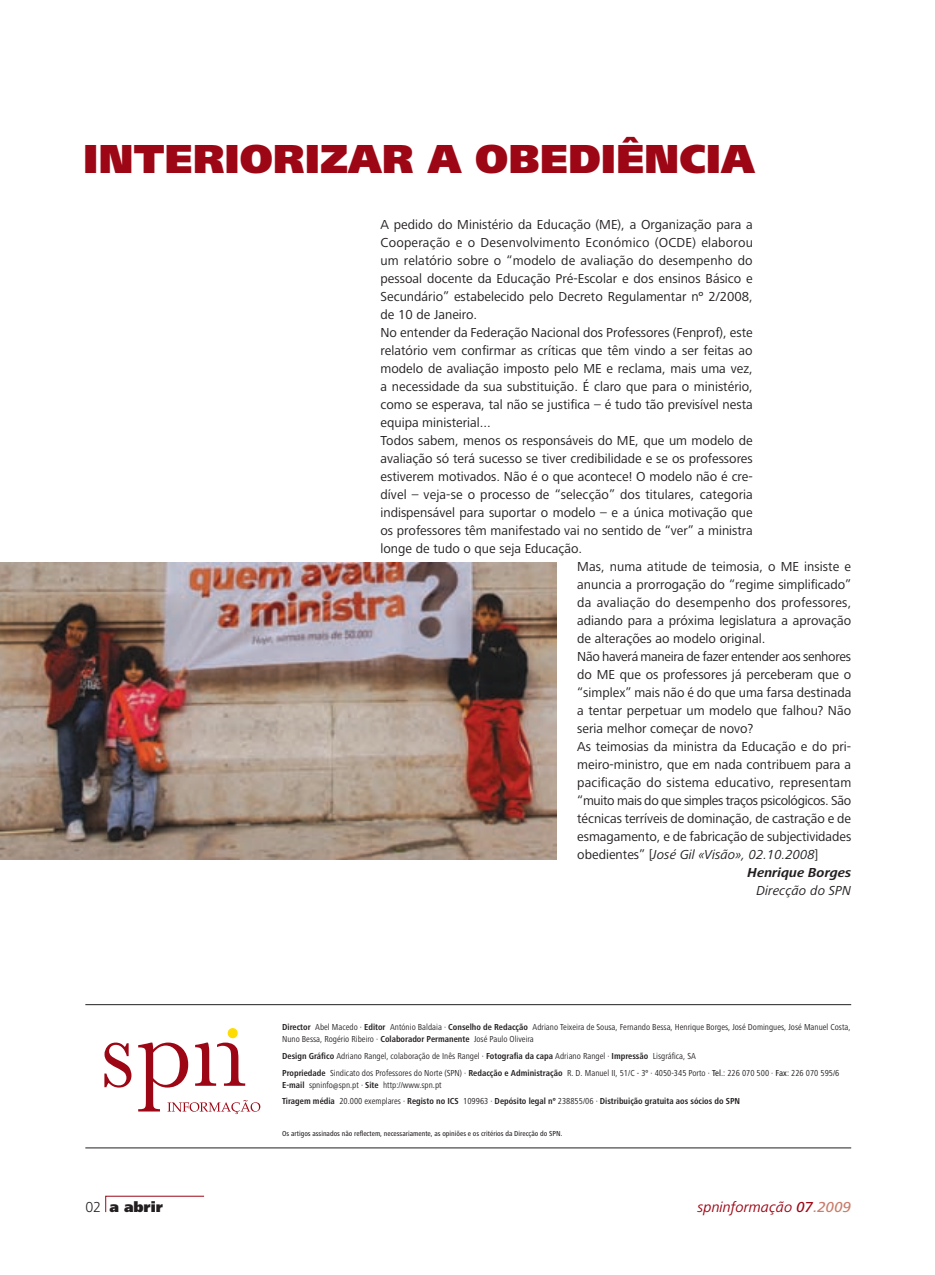
<style>
.page{position:relative;width:935px;height:1275px;background:#fff}
.page>*{position:absolute;margin:0;border:0;box-sizing:border-box;transform-origin:0 0}
.t1{font:900 42px "Frutiger Next LT";color:#9d0715}
.t2{font:italic 15px "Frutiger Next LT";color:#9d0715}
.t3{font:900 15px "Frutiger Next LT";color:#231f20}
.t4{font:13.5px "Frutiger Next LT";color:#231f20}
.t5{font:italic 13.5px "Frutiger Next LT";color:#231f20}
.t6{font:13.5px "Frutiger Next LT";letter-spacing:-.02em;color:#231f20}
.t7{font:13.5px "Frutiger Next LT";letter-spacing:-.025em;color:#231f20}
.t8{font:italic 700 13.5px "Frutiger Next LT";color:#231f20}
.t9{font:condensed 9px/12.3px "Frutiger Next LT";color:#231f20}
.t10{font:700 condensed 9px/16.6px "Frutiger Next LT";color:#231f20}
.t11{font:500 condensed 7.5px "Frutiger Next LT";color:#231f20}
.s1{font-style:normal}
.s2{font-weight:300}
.s3{font-weight:700}
.s4{font-weight:500}
.s5{font-weight:400}
.s6{font-weight:500;color:#cb7c6a}
</style>
<div class="page">
<svg style="left:105px;top:1195px;width:100px;height:18px"></svg>
<hr style="left:85px;top:1004px;width:766px;height:1px;background:#231f20">
<hr style="left:85px;top:1148px;width:766px;height:1px;background:#231f20">
<svg style="left:104px;top:1043px;width:27px;height:45px"></svg>
<svg style="left:138px;top:1028px;width:122px;height:86px"></svg>
<img style="left:0;top:562px;width:556px;height:297px">
<p class="t1" style="left:83px;top:135px;width:673px">INTERIORIZAR A OBEDIÊNCIA</p>
<p class="t4" style="left:380px;top:217px;width:374px">A pedido do Ministério da Educação (ME), a Organização para a</p>
<p class="t4" style="left:380px;top:235px;width:374px">Cooperação e o Desenvolvimento Económico (OCDE) elaborou</p>
<p class="t4" style="left:380px;top:253px;width:373px">um relatório sobre o “modelo de avaliação do desempenho do</p>
<p class="t4" style="left:380px;top:271px;width:374px">pessoal docente da Educação Pré-Escolar e dos ensinos Básico e</p>
<p class="t4" style="left:380px;top:289px;width:374px">Secundário” estabelecido pelo Decreto Regulamentar nº 2/2008,</p>
<p class="t4" style="left:380px;top:307px;width:98px">de 10 de Janeiro.</p>
<p class="t4" style="left:380px;top:325px;width:374px">No entender da Federação Nacional dos Professores (Fenprof), este</p>
<p class="t4" style="left:380px;top:343px;width:373px">relatório vem confirmar as críticas que têm vindo a ser feitas ao</p>
<p class="t4" style="left:380px;top:361px;width:374px">modelo de avaliação imposto pelo ME e reclama, mais uma vez,</p>
<p class="t4" style="left:380px;top:379px;width:374px">a necessidade da sua substituição. É claro que para o ministério,</p>
<p class="t4" style="left:380px;top:397px;width:374px">como se esperava, tal não se justifica – é tudo tão previsível nesta</p>
<p class="t4" style="left:380px;top:415px;width:112px">equipa ministerial...</p>
<p class="t4" style="left:380px;top:433px;width:374px">Todos sabem, menos os responsáveis do ME, que um modelo de</p>
<p class="t4" style="left:380px;top:451px;width:374px">avaliação só terá sucesso se tiver credibilidade e se os professores</p>
<p class="t4" style="left:380px;top:469px;width:374px">estiverem motivados. Não é o que acontece! O modelo não é cre-</p>
<p class="t4" style="left:380px;top:487px;width:374px">dível – veja-se o processo de “selecção” dos titulares, categoria</p>
<p class="t4" style="left:380px;top:505px;width:374px">indispensável para suportar o modelo – e a única motivação que</p>
<p class="t4" style="left:380px;top:523px;width:374px">os professores têm manifestado vai no sentido de “ver” a ministra</p>
<p class="t4" style="left:380px;top:541px;width:203px">longe de tudo o que seja Educação.</p>
<p class="t4" style="left:577px;top:559px;width:275px">Mas, numa atitude de teimosia, o ME insiste e</p>
<p class="t4" style="left:577px;top:577px;width:275px">anuncia a prorrogação do “regime simplificado”</p>
<p class="t4" style="left:577px;top:595px;width:275px">da avaliação do desempenho dos professores,</p>
<p class="t4" style="left:577px;top:613px;width:275px">adiando para a próxima legislatura a aprovação</p>
<p class="t4" style="left:577px;top:631px;width:189px">de alterações ao modelo original.</p>
<p class="t7" style="left:577px;top:649px;width:275px">Não haverá maneira de fazer entender aos senhores</p>
<p class="t4" style="left:577px;top:667px;width:275px">do ME que os professores já perceberam que o</p>
<p class="t4" style="left:577px;top:685px;width:275px">“simplex” mais não é do que uma farsa destinada</p>
<p class="t4" style="left:577px;top:703px;width:275px">a tentar perpetuar um modelo que falhou? Não</p>
<p class="t4" style="left:577px;top:721px;width:177px">seria melhor começar de novo?</p>
<p class="t4" style="left:577px;top:739px;width:275px">As teimosias da ministra da Educação e do pri-</p>
<p class="t4" style="left:577px;top:757px;width:275px">meiro-ministro, que em nada contribuem para a</p>
<p class="t4" style="left:577px;top:775px;width:275px">pacificação do sistema educativo, representam</p>
<p class="t6" style="left:577px;top:793px;width:275px">“muito mais do que simples traços psicológicos. São</p>
<p class="t4" style="left:577px;top:811px;width:275px">técnicas terríveis de dominação, de castração e de</p>
<p class="t4" style="left:577px;top:829px;width:275px">esmagamento, e de fabricação de subjectividades</p>
<p class="t5" style="left:577px;top:847px;width:242px"><span class="s1">obedientes” [</span>José Gil «Visão», 02.10.2008<span class="s1">]</span></p>
<p class="t8" style="left:747px;top:865px;width:105px">Henrique Borges</p>
<p class="t5" style="left:756px;top:883px;width:96px">Direcção do SPN</p>
<p class="t3" style="left:85px;top:1199px;width:79px"><span class="s2">02</span> a abrir</p>
<p class="t9" style="left:282px;top:1021px;width:570px"><span class="s3">Director</span> Abel Macedo · <span class="s3">Editor</span> António Baldaia · <span class="s3">Conselho de Redacção</span> Adriano Teixeira de Sousa, Fernando Bessa, Henrique Borges, José Domingues, José Manuel Costa,<br>Nuno Bessa, Rogério Ribeiro · <span class="s3">Colaborador Permanente</span> José Paulo Oliveira</p>
<p class="t9" style="left:282px;top:1048px;width:558px;line-height:16.6px"><span class="s3">Design Gráfico</span> Adriano Rangel, colaboração de Inês Rangel · <span class="s3">Fotografia da capa</span> Adriano Rangel · <span class="s3">Impressão</span> Lisgráfica, SA<br><span class="s3">Propriedade</span> Sindicato dos Professores do Norte (SPN) · <span class="s3">Redacção e Administração</span> R. D. Manuel II, 51/C - 3º · 4050-345 Porto · <span class="s4">Tel</span>.: 226 070 500 · <span class="s4">Fax</span>: 226 070 595/6</p>
<p class="t10" style="left:282px;top:1077px;width:459px">E-mail <span class="s5">spninfo@spn.pt ·</span> Site <span class="s5">http://www.spn.pt<br></span>Tiragem média <span class="s5">20.000 exemplares ·</span> Registo no ICS <span class="s5">109963 ·</span> Depósito legal nº <span class="s5">238855/06 ·</span> Distribuição gratuita aos sócios do SPN</p>
<p class="t11" style="left:282px;top:1129px;width:282px">Os artigos assinados não reflectem, necessariamente, as opiniões e os critérios da Direcção do SPN.</p>
<p class="t2" style="left:697px;top:1199px;width:155px">spninformação <span class="s4">07</span><span class="s6">.2009</span></p>
</div>
